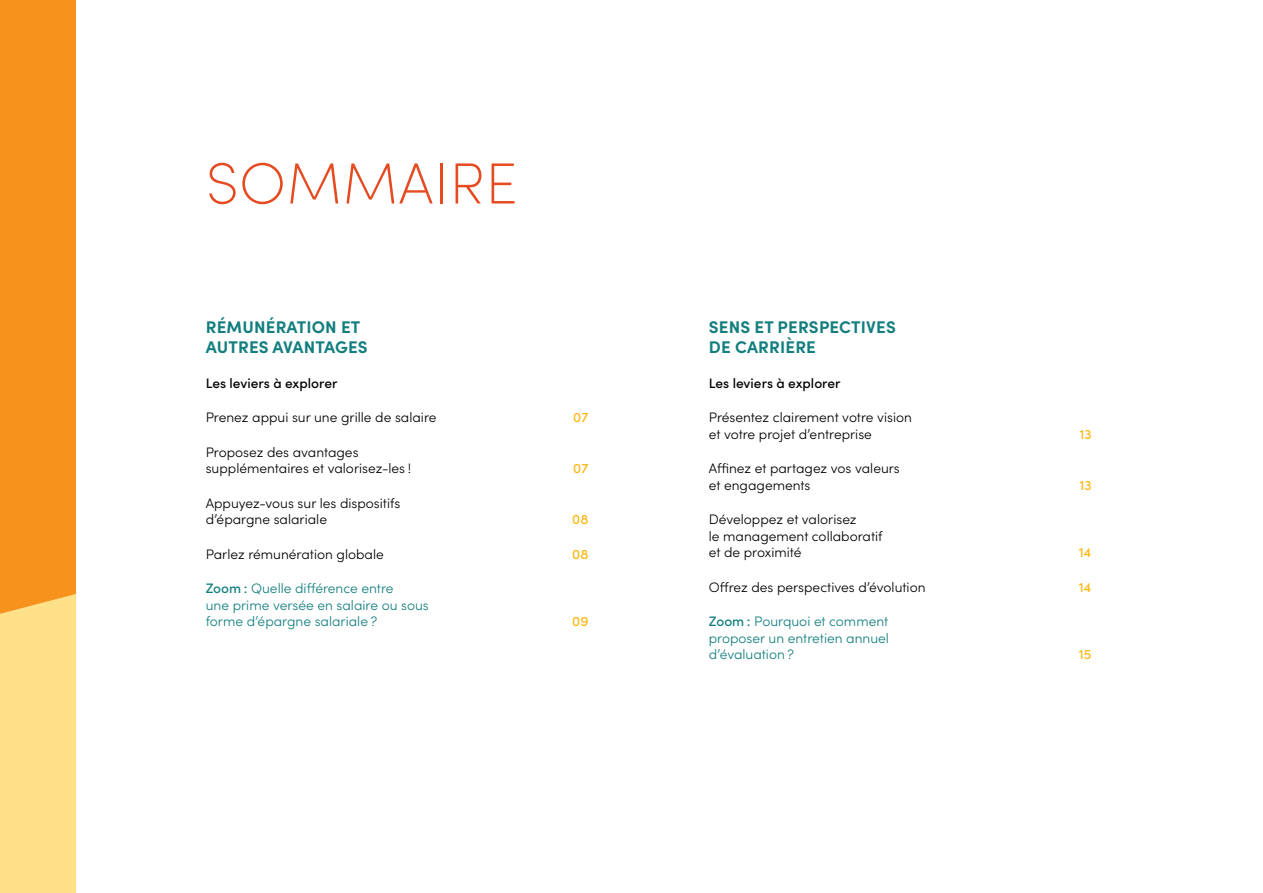
<style>
.page{position:relative;width:1263px;height:893px;background:#fff}
.page>*{position:absolute;margin:0;border:0;box-sizing:border-box;transform-origin:0 0}
.t1{font:200 58.2px "Sofia Pro";letter-spacing:.01em;color:#e54a20}
.t2{font:700 16.95px/20.2px "Sofia Pro";letter-spacing:.01em;color:#127e7e}
.t3{font:300 13.8px/16.5px "Sofia Pro";color:#000}
.t4{font:300 13.8px/16.5px "Sofia Pro";color:#127e7e}
.t5{font:500 13.8px "Sofia Pro";color:#000}
.t6{font:500 13.8px "Sofia Pro";color:#fcb814}
.s1{font-weight:500}
</style>
<div class="page">
<div style="left:0;top:614px;width:76px;height:279px;background:#ffe189"></div>
<div style="left:0;top:0;width:76px;height:614px;background:#f7931d"></div>
<h1 class="t1" style="left:206px;top:141px;width:313px">SOMMAIRE</h1>
<p class="t2" style="left:206px;top:316px;width:164px">RÉMUNÉRATION ET<br>AUTRES AVANTAGES</p>
<p class="t5" style="left:206px;top:373px;width:133px">Les leviers à explorer</p>
<p class="t3" style="left:206px;top:408px;width:232px">Prenez appui sur une grille de salaire</p>
<p class="t6" style="left:573px;top:407px;width:17px">07</p>
<p class="t3" style="left:206px;top:443px;width:207px">Proposez des avantages supplémentaires et valorisez-les !</p>
<p class="t6" style="left:573px;top:458px;width:17px">07</p>
<p class="t3" style="left:206px;top:494px;width:196px">Appuyez-vous sur les dispositifs d’épargne salariale</p>
<p class="t6" style="left:572px;top:509px;width:18px">08</p>
<p class="t3" style="left:206px;top:545px;width:180px">Parlez rémunération globale</p>
<p class="t6" style="left:572px;top:544px;width:18px">08</p>
<p class="t4" style="left:206px;top:579px;width:225px"><span class="s1">Zoom :</span> Quelle différence entre<br>une prime versée en salaire ou sous forme d’épargne salariale ?</p>
<p class="t6" style="left:572px;top:611px;width:18px">09</p>
<p class="t2" style="left:709px;top:316px;width:188px">SENS ET PERSPECTIVES<br>DE CARRIÈRE</p>
<p class="t5" style="left:709px;top:373px;width:133px">Les leviers à explorer</p>
<p class="t3" style="left:709px;top:408px;width:205px">Présentez clairement votre vision et votre projet d’entreprise</p>
<p class="t3" style="left:709px;top:459px;width:193px">Affinez et partagez vos valeurs et engagements</p>
<p class="t3" style="left:709px;top:510px;width:175px">Développez et valorisez<br>le management collaboratif et de proximité</p>
<p class="t6" style="left:1079px;top:424px;width:14px">13</p>
<p class="t6" style="left:1079px;top:475px;width:14px">13</p>
<p class="t6" style="left:1079px;top:542px;width:14px">14</p>
<p class="t3" style="left:709px;top:578px;width:218px">Offrez des perspectives d’évolution</p>
<p class="t6" style="left:1079px;top:577px;width:14px">14</p>
<p class="t4" style="left:709px;top:612px;width:182px;text-align:justify"><span class="s1">Zoom :</span> Pourquoi et comment proposer un entretien annuel d’évaluation ?</p>
<p class="t6" style="left:1079px;top:644px;width:14px">15</p>
</div>
